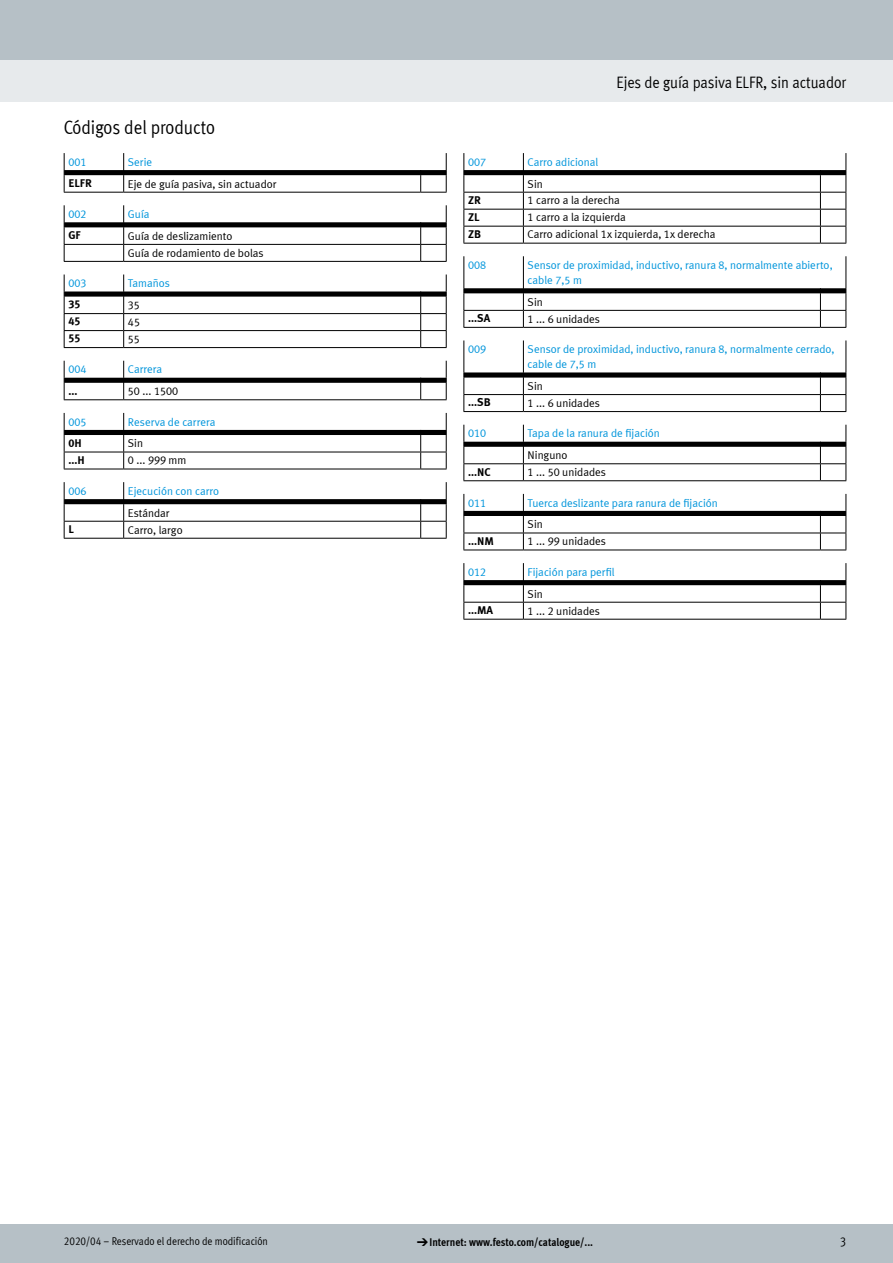
<style>
.page{position:relative;width:893px;height:1263px;background:#fff}
.page>*{position:absolute;margin:0;border:0;box-sizing:border-box;transform-origin:0 0}
.FES_title_section{font:19.5px "Meta Cond LF";color:#000}
.FES_title_family{font:16.5px "Meta Cond LF";color:#000}
.t1{font:12.75px "Meta Cond LF";color:#000}
.t2{font:11.25px/21.6px "Meta Plus LF";color:#0095db}
.t3{font:11.25px/17px "Meta Plus LF";color:#000}
.t4{font:700 11.25px "Meta Plus LF";color:#000}
.t5{font:11.25px "Meta Cond LF";color:#000}
.t6{font:700 11.25px "Meta Cond LF";color:#000}
.s1{color:#000}
.s2{font-family:"Meto Pict 182";font-weight:400}
</style>
<div class="page">
<div style="left:0;top:1225px;width:893px;height:38px;background:#b6c0c6"></div>
<div style="left:0;top:60px;width:893px;height:42px;background:#e7eaec"></div>
<div style="left:0;top:0;width:893px;height:60px;background:#b6c0c6"></div>
<svg style="left:64px;top:153px;width:383px;height:40px"></svg>
<svg style="left:64px;top:205px;width:383px;height:57px"></svg>
<svg style="left:64px;top:274px;width:383px;height:74px"></svg>
<svg style="left:64px;top:361px;width:383px;height:39px"></svg>
<svg style="left:64px;top:413px;width:383px;height:57px"></svg>
<svg style="left:64px;top:482px;width:383px;height:57px"></svg>
<svg style="left:463px;top:153px;width:384px;height:91px"></svg>
<hr style="left:463px;top:256px;width:1px;height:32px;background:#000">
<hr style="left:523px;top:256px;width:1px;height:32px;background:#000">
<hr style="left:846px;top:256px;width:1px;height:32px;background:#000">
<svg style="left:463px;top:288px;width:384px;height:40px"></svg>
<hr style="left:463px;top:340px;width:1px;height:32px;background:#000">
<hr style="left:523px;top:340px;width:1px;height:32px;background:#000">
<hr style="left:846px;top:340px;width:1px;height:32px;background:#000">
<svg style="left:463px;top:372px;width:384px;height:40px"></svg>
<svg style="left:463px;top:425px;width:384px;height:56px"></svg>
<svg style="left:463px;top:494px;width:384px;height:57px"></svg>
<svg style="left:463px;top:563px;width:384px;height:57px"></svg>
<p class="FES_title_section" style="left:64px;top:116px;width:153px">Códigos del producto</p>
<p class="t2" style="left:68px;top:151px;width:20px">001</p>
<p class="t2" style="left:128px;top:151px;width:26px">Serie</p>
<p class="t4" style="left:68px;top:176px;width:25px">ELFR</p>
<p class="t3" style="left:128px;top:175px;width:150px">Eje de guía pasiva, sin actuador</p>
<p class="t2" style="left:68px;top:203px;width:20px">002</p>
<p class="t2" style="left:128px;top:203px;width:23px">Guía</p>
<p class="t4" style="left:68px;top:228px;width:14px">GF</p>
<p class="t3" style="left:128px;top:227px;width:137px">Guía de deslizamiento<br>Guía de rodamiento de bolas</p>
<p class="t2" style="left:68px;top:272px;width:20px">003</p>
<p class="t2" style="left:128px;top:272px;width:43px">Tamaños</p>
<p class="t4" style="left:68px;top:297px;width:14px">35</p>
<p class="t3" style="left:128px;top:296px;width:14px">35</p>
<p class="t4" style="left:68px;top:314px;width:14px">45</p>
<p class="t3" style="left:128px;top:313px;width:14px">45</p>
<p class="t4" style="left:68px;top:331px;width:14px">55</p>
<p class="t3" style="left:128px;top:330px;width:14px">55</p>
<p class="t2" style="left:68px;top:358px;width:20px">004</p>
<p class="t2" style="left:128px;top:358px;width:36px">Carrera</p>
<p class="t4" style="left:68px;top:383px;width:11px">...</p>
<p class="t3" style="left:128px;top:382px;width:52px">50 ... 1500</p>
<p class="t2" style="left:68px;top:411px;width:20px">005</p>
<p class="t2" style="left:128px;top:411px;width:89px">Reserva de carrera</p>
<p class="t4" style="left:68px;top:436px;width:15px">0H</p>
<p class="t3" style="left:128px;top:435px;width:17px">Sin</p>
<p class="t4" style="left:68px;top:453px;width:18px">...H</p>
<p class="t3" style="left:128px;top:452px;width:60px">0 ... 999 mm</p>
<p class="t2" style="left:68px;top:480px;width:20px">006</p>
<p class="t2" style="left:128px;top:480px;width:93px">Ejecución con carro<br><span class="s1">Estándar</span></p>
<p class="t4" style="left:68px;top:522px;width:7px">L</p>
<p class="t3" style="left:128px;top:521px;width:56px">Carro, largo</p>
<p class="FES_title_family" style="left:616px;top:72px;width:231px">Ejes de guía pasiva ELFR, sin actuador</p>
<p class="t2" style="left:468px;top:151px;width:20px">007</p>
<p class="t2" style="left:528px;top:151px;width:72px">Carro adicional<br><span class="s1">Sin</span></p>
<p class="t4" style="left:468px;top:193px;width:14px">ZR</p>
<p class="t3" style="left:528px;top:192px;width:94px">1 carro a la derecha</p>
<p class="t4" style="left:468px;top:210px;width:13px">ZL</p>
<p class="t3" style="left:528px;top:209px;width:100px">1 carro a la izquierda</p>
<p class="t4" style="left:468px;top:227px;width:14px">ZB</p>
<p class="t3" style="left:528px;top:226px;width:189px">Carro adicional 1x izquierda, 1x derecha</p>
<p class="t2" style="left:468px;top:254px;width:20px">008</p>
<p class="t2" style="left:528px;top:257px;width:307px;line-height:15px">Sensor de proximidad, inductivo, ranura 8, normalmente abierto, cable 7,5 m</p>
<p class="t3" style="left:528px;top:293px;width:17px">Sin</p>
<p class="t4" style="left:468px;top:311px;width:24px">...SA</p>
<p class="t3" style="left:528px;top:310px;width:74px">1 ... 6 unidades</p>
<p class="t2" style="left:468px;top:338px;width:20px">009</p>
<p class="t2" style="left:528px;top:342px;width:308px;line-height:15px">Sensor de proximidad, inductivo, ranura 8, normalmente cerrado, cable de 7,5 m</p>
<p class="t3" style="left:528px;top:377px;width:17px">Sin</p>
<p class="t4" style="left:468px;top:395px;width:24px">...SB</p>
<p class="t3" style="left:528px;top:394px;width:74px">1 ... 6 unidades</p>
<p class="t2" style="left:468px;top:422px;width:20px">010</p>
<p class="t2" style="left:528px;top:422px;width:134px">Tapa de la ranura de fijación<br><span class="s1">Ninguno</span></p>
<p class="t4" style="left:468px;top:464px;width:24px">...NC</p>
<p class="t3" style="left:528px;top:463px;width:80px">1 ... 50 unidades</p>
<p class="t2" style="left:468px;top:492px;width:20px">011</p>
<p class="t2" style="left:528px;top:492px;width:192px">Tuerca deslizante para ranura de fijación<br><span class="s1">Sin</span></p>
<p class="t4" style="left:468px;top:534px;width:27px">...NM</p>
<p class="t3" style="left:528px;top:533px;width:80px">1 ... 99 unidades</p>
<p class="t2" style="left:468px;top:561px;width:20px">012</p>
<p class="t2" style="left:528px;top:561px;width:88px">Fijación para perfil<br><span class="s1">Sin</span></p>
<p class="t4" style="left:468px;top:603px;width:27px">...MA</p>
<p class="t3" style="left:528px;top:602px;width:74px">1 ... 2 unidades</p>
<p class="t5" style="left:64px;top:1234px;width:206px">2020/04 – Reservado el derecho de modificación</p>
<p class="t6" style="left:417px;top:1235px;width:178px"><span class="s2">d</span>Internet: www.festo.com/catalogue/...</p>
<p class="t1" style="left:840px;top:1234px;width:8px">3</p>
</div>
